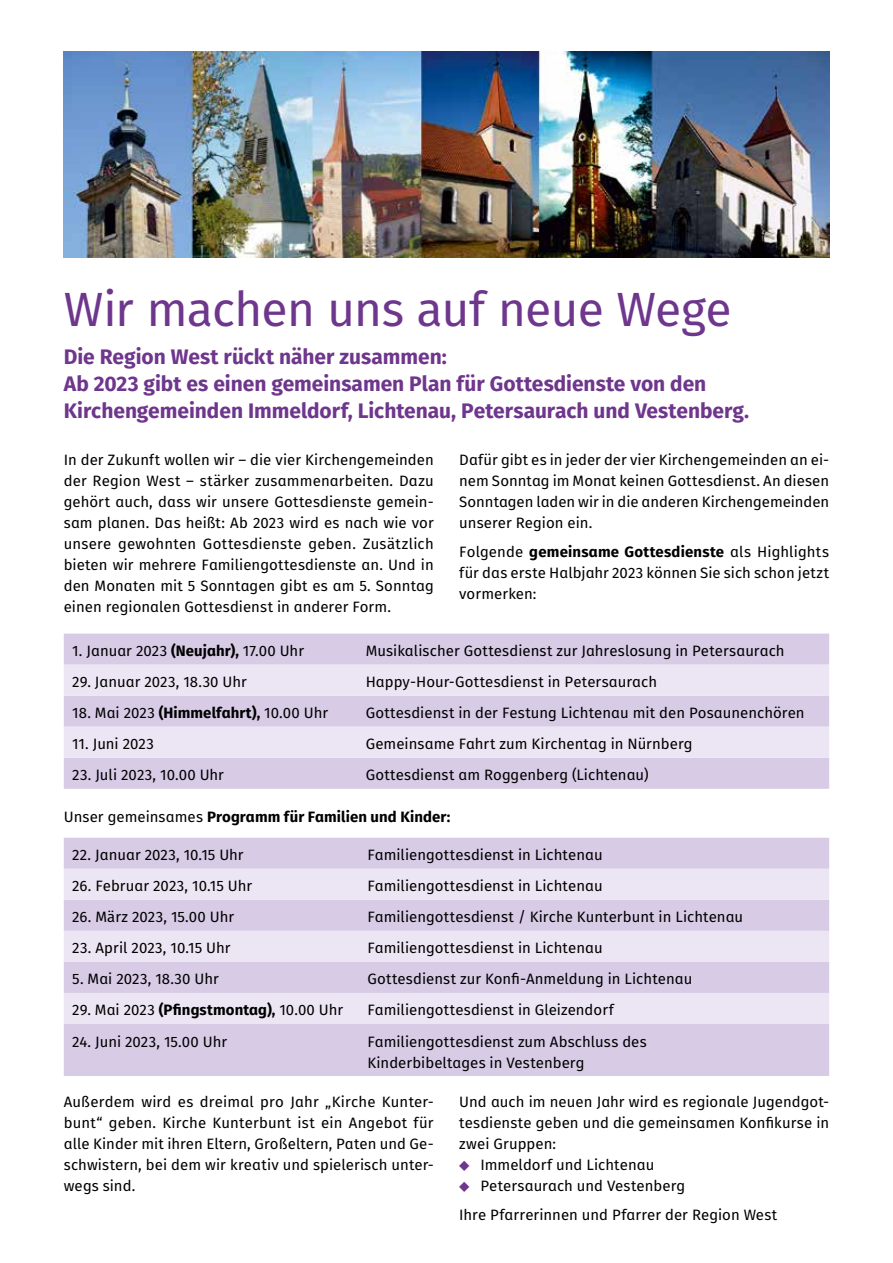
<style>
.page{position:relative;width:893px;height:1263px;background:#fff}
.page>*{position:absolute;margin:0;border:0;box-sizing:border-box;transform-origin:0 0}
.t1{font:48px "Fira Sans";letter-spacing:-.01em;color:#6e368c}
.t2{font:700 21px/27px "Fira Sans";color:#6e368c}
.t3{font:15px/21px "Fira Sans";letter-spacing:.005em;color:#000;text-align:justify}
.t4{font:700 15px "Fira Sans";letter-spacing:.005em;color:#000}
.s1{font-weight:700}
.s2{font-weight:400}
.s3{font-family:"Averta";color:#6e368c}
</style>
<div class="page">
<img style="left:64px;top:51px;width:765px;height:206px">
<div style="left:64px;top:634px;width:765px;height:155px;background:#d7cbe6"></div>
<svg style="left:64px;top:665px;width:765px;height:93px;fill:#ece6f4"></svg>
<div style="left:64px;top:838px;width:765px;height:238px;background:#d7cbe6"></div>
<svg style="left:64px;top:869px;width:765px;height:155px;fill:#ece6f4"></svg>
<h1 class="t1" style="left:64px;top:272px;width:669px">Wir machen uns auf neue Wege</h1>
<h2 class="t2" style="left:64px;top:342px;width:687px">Die Region West rückt näher zusammen:<br>Ab 2023 gibt es einen gemeinsamen Plan für Gottesdienste von den<br>Kirchengemeinden Immeldorf, Lichtenau, Petersaurach und Vestenberg.</h2>
<p class="t3" style="left:64px;top:449px;width:371px">In der Zukunft wollen wir – die vier Kirchengemeinden der Region West – stärker zusammenarbeiten. Dazu gehört auch, dass wir unsere Gottesdienste gemein&shy;sam planen. Das heißt: Ab 2023 wird es nach wie vor unsere gewohnten Gottesdienste geben. Zusätzlich bieten wir mehrere Familiengottesdienste an. Und in den Monaten mit 5 Sonntagen gibt es am 5. Sonntag einen regionalen Gottesdienst in anderer Form.</p>
<p class="t3" style="left:459px;top:449px;width:371px">Dafür gibt es in jeder der vier Kirchengemeinden an ei&shy;nem Sonntag im Monat keinen Gottesdienst. An diesen Sonntagen laden wir in die anderen Kirchengemeinden unserer Region ein.</p>
<p class="t3" style="left:459px;top:541px;width:371px">Folgende <span class="s1">gemeinsame Gottesdienste</span> als Highlights für das erste Halbjahr 2023 können Sie sich schon jetzt vormerken:</p>
<p class="t3" style="left:72px;top:640px;width:233px">1. Januar 2023 <span class="s1">(Neujahr),</span> 17.00 Uhr</p>
<p class="t3" style="left:366px;top:640px;width:420px">Musikalischer Gottesdienst zur Jahreslosung in Petersaurach</p>
<p class="t3" style="left:72px;top:671px;width:176px">29. Januar 2023, 18.30 Uhr</p>
<p class="t3" style="left:366px;top:671px;width:293px">Happy-Hour-Gottesdienst in Petersaurach</p>
<p class="t3" style="left:72px;top:702px;width:257px">18. Mai 2023 <span class="s1">(Himmelfahrt),</span> 10.00 Uhr</p>
<p class="t3" style="left:366px;top:702px;width:440px">Gottesdienst in der Festung Lichtenau mit den Posaunenchören</p>
<p class="t3" style="left:72px;top:733px;width:83px">11. Juni 2023</p>
<p class="t3" style="left:366px;top:733px;width:328px">Gemeinsame Fahrt zum Kirchentag in Nürnberg</p>
<p class="t3" style="left:72px;top:764px;width:153px">23. Juli 2023, 10.00 Uhr</p>
<p class="t3" style="left:366px;top:764px;width:284px">Gottesdienst am Roggenberg (Lichtenau)</p>
<p class="t4" style="left:64px;top:804px;width:388px"><span class="s2">Unser gemeinsames</span> Programm für Familien und Kinder:</p>
<p class="t3" style="left:72px;top:844px;width:173px">22. Januar 2023, 10.15 Uhr</p>
<p class="t3" style="left:367px;top:844px;width:237px">Familiengottesdienst in Lichtenau</p>
<p class="t3" style="left:72px;top:875px;width:181px">26. Februar 2023, 10.15 Uhr</p>
<p class="t3" style="left:367px;top:875px;width:237px">Familiengottesdienst in Lichtenau</p>
<p class="t3" style="left:72px;top:906px;width:163px">26. März 2023, 15.00 Uhr</p>
<p class="t3" style="left:367px;top:906px;width:377px">Familiengottesdienst / Kirche Kunterbunt in Lichtenau</p>
<p class="t3" style="left:72px;top:937px;width:160px">23. April 2023, 10.15 Uhr</p>
<p class="t3" style="left:367px;top:937px;width:237px">Familiengottesdienst in Lichtenau</p>
<p class="t3" style="left:72px;top:968px;width:148px">5. Mai 2023, 18.30 Uhr</p>
<p class="t3" style="left:367px;top:968px;width:326px">Gottesdienst zur Konfi-Anmeldung in Lichtenau</p>
<p class="t3" style="left:72px;top:999px;width:272px">29. Mai 2023 <span class="s1">(Pfingstmontag),</span> 10.00 Uhr</p>
<p class="t3" style="left:367px;top:999px;width:248px">Familiengottesdienst in Gleizendorf</p>
<p class="t3" style="left:72px;top:1030px;width:156px">24. Juni 2023, 15.00 Uhr</p>
<p class="t3" style="left:367px;top:1030px;width:281px">Familiengottesdienst zum Abschluss des<br>Kinderbibeltages in Vestenberg</p>
<p class="t3" style="left:64px;top:1091px;width:371px">Außerdem wird es dreimal pro Jahr „Kirche Kunter&shy;bunt“ geben. Kirche Kunterbunt ist ein Angebot für alle Kinder mit ihren Eltern, Großeltern, Paten und Ge&shy;schwistern, bei dem wir kreativ und spielerisch unter&shy;wegs sind.</p>
<p class="t3" style="left:459px;top:1091px;width:371px">Und auch im neuen Jahr wird es regionale Jugendgot&shy;tesdienste geben und die gemeinsamen Konfikurse in zwei Gruppen:</p>
<p class="t3" style="left:459px;top:1154px;width:197px"><span class="s3">◆</span> Immeldorf und Lichtenau</p>
<p class="t3" style="left:459px;top:1170px;width:320px;line-height:29.5px"><span class="s3">◆</span> Petersaurach und Vestenberg<br>Ihre Pfarrerinnen und Pfarrer der Region West</p>
</div>
